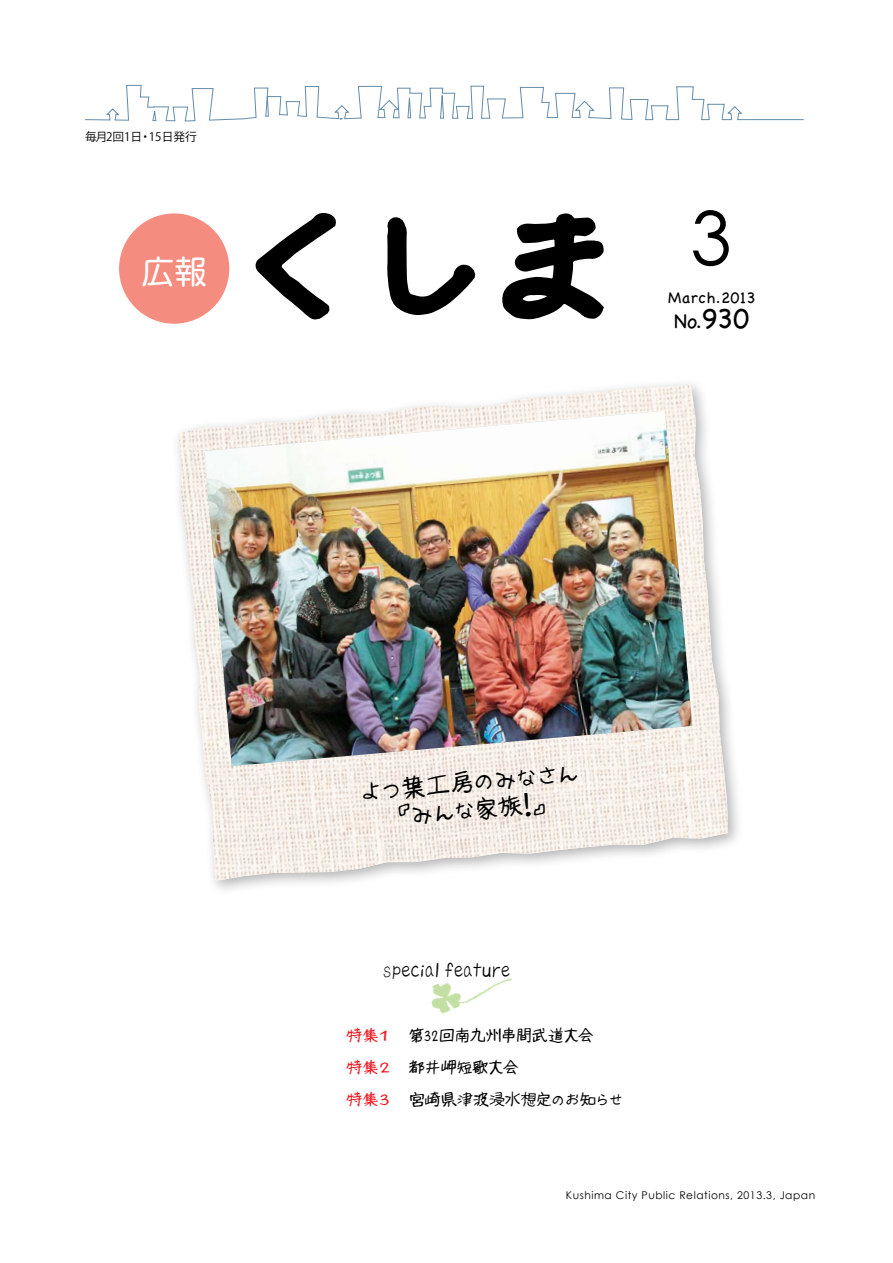
<style>
.page{position:relative;width:893px;height:1263px;background:#fff}
.page>*{position:absolute;margin:0;border:0;box-sizing:border-box;transform-origin:0 0}
.t1{font:74.4px "Century Gothic";color:#000}
.t2{font:32.55px "UD Shin M Go Pro";color:#fff}
.t3{font:24.45px/27.6px "mikachan";color:#000;text-align:center}
.t4{font:20.25px "Chalkboard";color:#000}
.t5{font:16.95px "mikachan";letter-spacing:.05em;color:#000}
.t6{font:15.9px/32px "mikachan";letter-spacing:-.02em;color:#000}
.t7{font:15.9px "Chalkboard";letter-spacing:.035em;color:#000}
.t8{font:11.7px "Koz Go Pro";letter-spacing:-.005em;color:#000}
.t9{font:10.65px "Century Gothic";letter-spacing:.05em;color:#000}
.s1{font-size:28.65px}
.s2{color:#ed1b23}
</style>
<div class="page">
<img style="left:431px;top:978px;width:81px;height:36px">
<svg style="left:85px;top:85px;width:719px;height:37px"></svg>
<div style="left:119px;top:213px;width:110px;height:111px;background:#f58c80;border-radius:50%"></div>
<svg style="left:255px;top:213px;width:349px;height:107px"></svg>
<img style="left:179px;top:385px;width:549px;height:496px">
<img style="left:204px;top:411px;width:488px;height:355px">
<p class="t8" style="left:85px;top:129px;width:113px">毎月2回1日・15日発行</p>
<h2 class="t2" style="left:142px;top:245px;width:67px">広報</h2>
<h1 class="t1" style="left:690px;top:193px;width:43px">3</h1>
<p class="t7" style="left:668px;top:288px;width:89px">March.2013</p>
<p class="t4" style="left:674px;top:309px;width:77px">No.<span class="s1">930</span></p>
<h3 class="t3" style="left:358px;top:778px;width:222px;rotate:-5deg">よつ葉工房のみなさん『みんな家族！』</h3>
<p class="t5" style="left:383px;top:962px;width:128px">Special feature</p>
<p class="t6" style="left:347px;top:1019px;width:279px"><span class="s2">特集１　</span>第32回南九州串間武道大会<br><span class="s2">特集２　</span>都井岬短歌大会<br><span class="s2">特集３　</span>宮崎県津波浸水想定のお知らせ</p>
<p class="t9" style="left:566px;top:1189px;width:251px">Kushima City Public Relations, 2013.3, Japan</p>
</div>
